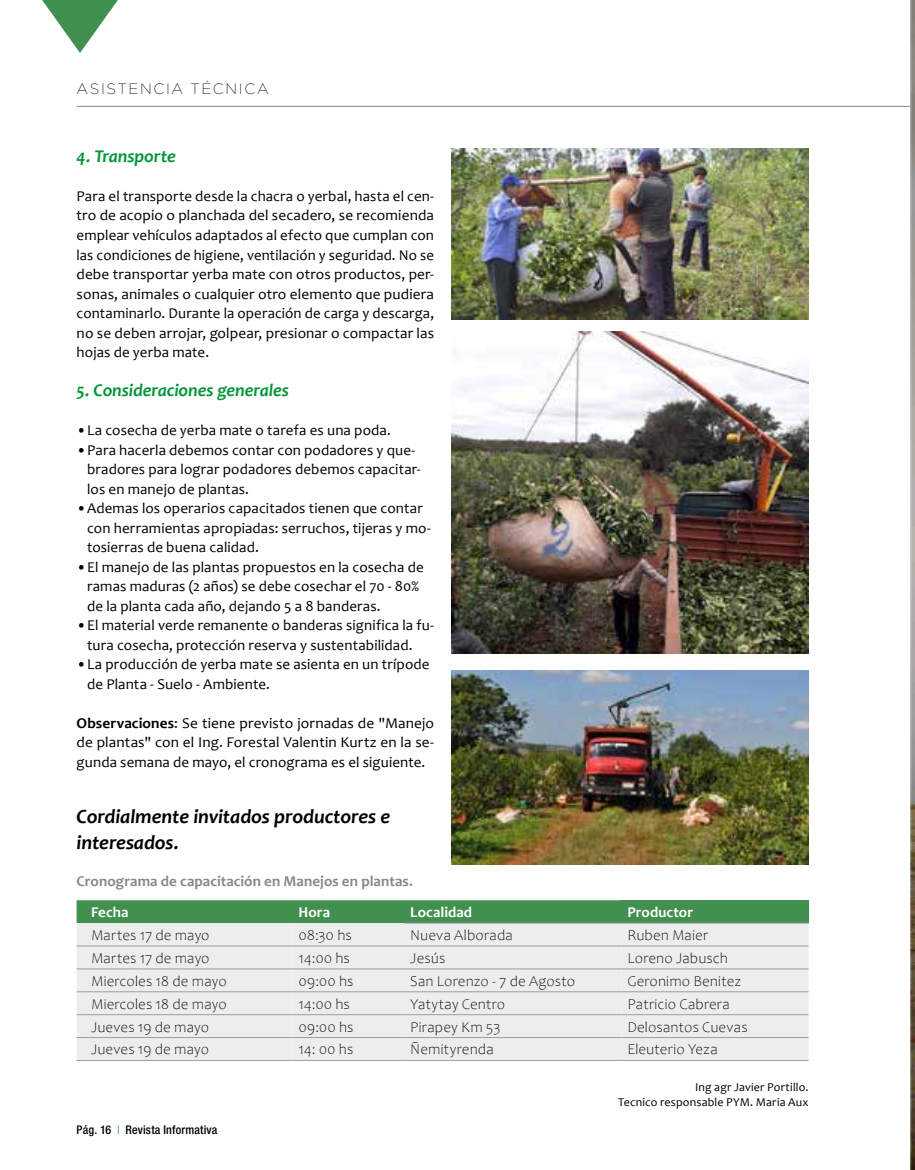
<style>
.page{position:relative;width:915px;height:1170px;background:#fff}
.page>*{position:absolute;margin:0;border:0;box-sizing:border-box;transform-origin:0 0}
.t1{font:italic 700 20.1px/26.2px "Candara";letter-spacing:-.005em;color:#000}
.t2{font:italic 700 18px "Candara";color:#009539}
.t3{font:15px/19.5px "Candara";letter-spacing:.005em;color:#000}
.t4{font:300 15px "Candara";letter-spacing:.01em;color:#000}
.t5{font:700 15px "Candara";letter-spacing:.005em;color:#87888a}
.t6{font:700 15px "Candara";letter-spacing:.005em;color:#fff}
.t7{font:200 15px "Gotham";letter-spacing:.11em;color:#000}
.t8{font:12px/15px "Candara";letter-spacing:.015em;color:#000;text-align:right}
.t9{font:500 condensed 12px "Helvetica Neue";letter-spacing:.015em;color:#000}
.s1{font-weight:700}
.s2{font-weight:400;color:#42904f}
</style>
<div class="page">
<hr style="left:77px;top:106px;width:837px;height:1px;background:#87888a">
<svg style="left:42px;top:0;width:76px;height:53px"></svg>
<svg style="left:77px;top:900px;width:731px;height:159px;background:#d2ded5"></svg>
<hr style="left:404px;top:922px;width:217px;height:1px;background:#9c9e9f">
<hr style="left:292px;top:945px;width:112px;height:1px;background:#9c9e9f">
<hr style="left:404px;top:945px;width:217px;height:1px;background:#9c9e9f">
<hr style="left:292px;top:968px;width:112px;height:1px;background:#9c9e9f">
<hr style="left:404px;top:968px;width:217px;height:1px;background:#9c9e9f">
<hr style="left:292px;top:991px;width:112px;height:1px;background:#9c9e9f">
<hr style="left:404px;top:991px;width:217px;height:1px;background:#9c9e9f">
<hr style="left:292px;top:1014px;width:112px;height:1px;background:#9c9e9f">
<hr style="left:404px;top:1014px;width:217px;height:1px;background:#9c9e9f">
<hr style="left:292px;top:1037px;width:112px;height:1px;background:#9c9e9f">
<hr style="left:404px;top:1037px;width:217px;height:1px;background:#9c9e9f">
<hr style="left:292px;top:1059px;width:112px;height:1px;background:#9c9e9f">
<hr style="left:404px;top:1059px;width:217px;height:1px;background:#9c9e9f">
<hr style="left:621px;top:922px;width:187px;height:1px;background:#9c9e9f">
<hr style="left:621px;top:945px;width:187px;height:1px;background:#9c9e9f">
<hr style="left:621px;top:968px;width:187px;height:1px;background:#9c9e9f">
<hr style="left:621px;top:991px;width:187px;height:1px;background:#9c9e9f">
<hr style="left:621px;top:1014px;width:187px;height:1px;background:#9c9e9f">
<hr style="left:621px;top:1037px;width:187px;height:1px;background:#9c9e9f">
<hr style="left:621px;top:1059px;width:187px;height:1px;background:#9c9e9f">
<hr style="left:77px;top:945px;width:215px;height:1px;background:#9c9e9f">
<hr style="left:77px;top:968px;width:215px;height:1px;background:#9c9e9f">
<hr style="left:77px;top:991px;width:215px;height:1px;background:#9c9e9f">
<hr style="left:77px;top:1014px;width:215px;height:1px;background:#9c9e9f">
<hr style="left:77px;top:1037px;width:215px;height:1px;background:#9c9e9f">
<hr style="left:77px;top:1059px;width:215px;height:1px;background:#9c9e9f">
<img style="left:451px;top:670px;width:357px;height:194px">
<img style="left:910px;top:0;width:4px;height:1169px">
<img style="left:451px;top:332px;width:357px;height:321px">
<img style="left:451px;top:149px;width:357px;height:170px">
<p class="t7" style="left:77px;top:80px;width:194px">ASISTENCIA TÉCNICA</p>
<p class="t2" style="left:77px;top:145px;width:101px">4. Transporte</p>
<p class="t3" style="left:77px;top:186px;width:359px;text-align:justify">Para el transporte desde la chacra o yerbal, hasta el cen&shy;tro de acopio o planchada del secadero, se recomienda emplear vehículos adaptados al efecto que cumplan con las condiciones de higiene, ventilación y seguridad. No se debe transportar yerba mate con otros productos, per&shy;sonas, animales o cualquier otro elemento que pudiera contaminarlo. Durante la operación de carga y descarga, no se deben arrojar, golpear, presionar o compactar las hojas de yerba mate.</p>
<p class="t2" style="left:77px;top:379px;width:214px">5. Consideraciones generales</p>
<p class="t3" style="left:77px;top:420px;width:315px">•La cosecha de yerba mate o tarefa es una poda.</p>
<p class="t3" style="left:87px;top:440px;width:335px;text-indent:-11px">•Para hacerla debemos contar con podadores y que&shy;bradores para lograr podadores debemos capacitar&shy;los en manejo de plantas.</p>
<p class="t3" style="left:87px;top:498px;width:345px;text-indent:-10px">•Ademas los operarios capacitados tienen que contar con herramientas apropiadas: serruchos, tijeras y mo&shy;tosierras de buena calidad.</p>
<p class="t3" style="left:87px;top:557px;width:338px;text-indent:-10px">•El manejo de las plantas propuestos en la cosecha de ramas maduras (2 años) se debe cosechar el 70 - 80% de la planta cada año, dejando 5 a 8 banderas.</p>
<p class="t3" style="left:87px;top:615px;width:348px;text-indent:-10px">•El material verde remanente o banderas significa la fu&shy;tura cosecha, protección reserva y sustentabilidad.</p>
<p class="t3" style="left:87px;top:654px;width:344px;text-indent:-10px">•La producción de yerba mate se asienta en un trípode de Planta - Suelo - Ambiente.</p>
<p class="t3" style="left:77px;top:713px;width:359px;text-align:justify"><span class="s1">Observaciones</span>: Se tiene previsto jornadas de "Manejo de plantas" con el Ing. Forestal Valentin Kurtz en la se&shy;gunda semana de mayo, el cronograma es el siguiente.</p>
<h1 class="t1" style="left:77px;top:802px;width:315px">Cordialmente invitados productores e interesados.</h1>
<p class="t5" style="left:77px;top:871px;width:337px">Cronograma de capacitación en Manejos en plantas.</p>
<p class="t6" style="left:91px;top:902px;width:39px">Fecha</p>
<p class="t6" style="left:298px;top:902px;width:33px">Hora</p>
<p class="t6" style="left:410px;top:902px;width:63px">Localidad</p>
<p class="t6" style="left:627px;top:902px;width:67px">Productor</p>
<p class="t4" style="left:91px;top:926px;width:120px">Martes 17 de mayo</p>
<p class="t4" style="left:298px;top:926px;width:55px">08:30 hs</p>
<p class="t4" style="left:410px;top:926px;width:104px">Nueva Alborada</p>
<p class="t4" style="left:627px;top:926px;width:82px">Ruben Maier</p>
<p class="t4" style="left:91px;top:949px;width:120px">Martes 17 de mayo</p>
<p class="t4" style="left:298px;top:949px;width:53px">14:00 hs</p>
<p class="t4" style="left:410px;top:949px;width:36px">Jesús</p>
<p class="t4" style="left:627px;top:949px;width:102px">Loreno Jabusch</p>
<p class="t4" style="left:91px;top:972px;width:137px">Miercoles 18 de mayo</p>
<p class="t4" style="left:298px;top:972px;width:56px">09:00 hs</p>
<p class="t4" style="left:410px;top:972px;width:166px">San Lorenzo - 7 de Agosto</p>
<p class="t4" style="left:627px;top:972px;width:116px">Geronimo Benitez</p>
<p class="t4" style="left:91px;top:995px;width:137px">Miercoles 18 de mayo</p>
<p class="t4" style="left:298px;top:995px;width:53px">14:00 hs</p>
<p class="t4" style="left:410px;top:995px;width:96px">Yatytay Centro</p>
<p class="t4" style="left:627px;top:995px;width:104px">Patricio Cabrera</p>
<p class="t4" style="left:91px;top:1018px;width:119px">Jueves 19 de mayo</p>
<p class="t4" style="left:298px;top:1018px;width:56px">09:00 hs</p>
<p class="t4" style="left:410px;top:1018px;width:92px">Pirapey Km 53</p>
<p class="t4" style="left:627px;top:1018px;width:122px">Delosantos Cuevas</p>
<p class="t4" style="left:91px;top:1041px;width:119px">Jueves 19 de mayo</p>
<p class="t4" style="left:298px;top:1041px;width:56px">14: 00 hs</p>
<p class="t4" style="left:410px;top:1041px;width:85px">Ñemityrenda</p>
<p class="t4" style="left:627px;top:1041px;width:92px">Eleuterio Yeza</p>
<p class="t9" style="left:77px;top:1122px;width:142px">Pág. 16 <span class="s2">|</span> Revista Informativa</p>
<p class="t8" style="left:618px;top:1079px;width:192px">Ing agr Javier Portillo.<br>Tecnico responsable PYM. Maria Aux</p>
</div>
